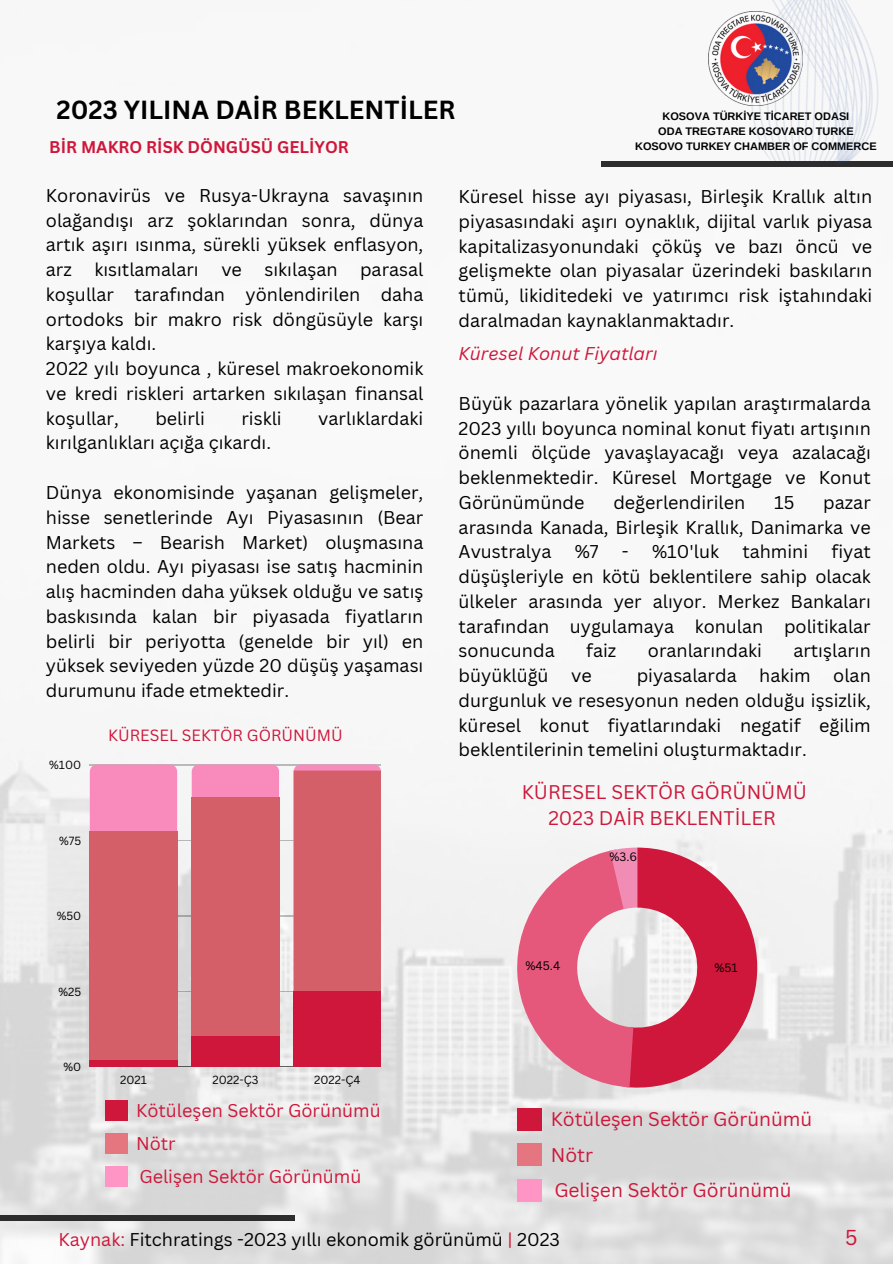
<style>
.page{position:relative;width:893px;height:1264px;background:#fff}
.page>*{position:absolute;margin:0;border:0;box-sizing:border-box;transform-origin:0 0}
.t1{font:700 25.5px "Canva Sans";color:#000}
.t2{font:21px "Canva Sans";color:#ce173a}
.t3{font:19.2px "Canva Sans";color:#ce173a}
.t4{font:18px/24.8px "Canva Sans";color:#000;text-align:justify}
.t5{font:18px "Canva Sans";color:#ce173a}
.t6{font:italic 18px "Canva Sans";color:#ce173a}
.t7{font:700 16.5px "Canva Sans";color:#ce173a}
.t8{font:15.75px "Canva Sans";color:#ce173a}
.t9{font:12px "Canva Sans";color:#000}
.t10{font:11.85px "Canva Sans";color:#000}
.t11{font:11.55px "Canva Sans";color:#000}
.t12{font:700 10.95px "Arimo";color:#000}
.s1{color:#ce173a}
</style>
<div class="page">
<img style="left:0;top:759px;width:892px;height:504px">
<div style="left:0;top:1214px;width:295px;height:6px;background:#2d2d2d"></div>
<hr style="left:90px;top:764px;width:291px;height:1px;background:#000">
<hr style="left:90px;top:840px;width:291px;height:1px;background:#000">
<hr style="left:90px;top:915px;width:291px;height:1px;background:#000">
<hr style="left:90px;top:991px;width:291px;height:1px;background:#000">
<hr style="left:90px;top:1066px;width:291px;height:1px;background:#000">
<div style="left:90px;top:764px;width:87px;height:67px;background:#f88bbc"></div>
<div style="left:192px;top:764px;width:87px;height:33px;background:#f88bbc"></div>
<div style="left:90px;top:831px;width:87px;height:235px;background:#d45f69"></div>
<div style="left:192px;top:797px;width:87px;height:269px;background:#d45f69"></div>
<svg style="left:293px;top:764px;width:88px;height:227px;background:#d5636e"></svg>
<div style="left:90px;top:1060px;width:87px;height:6px;background:#ce173a"></div>
<div style="left:192px;top:1036px;width:87px;height:30px;background:#ce173a"></div>
<div style="left:293px;top:991px;width:88px;height:75px;background:#ce173a"></div>
<div style="left:104px;top:1099px;width:23px;height:21px;background:#ce173a"></div>
<div style="left:104px;top:1166px;width:23px;height:21px;background:#ff95c5"></div>
<div style="left:104px;top:1132px;width:23px;height:21px;background:#e57680"></div>
<svg style="left:517px;top:847px;width:240px;height:240px"></svg>
<div style="left:517px;top:1108px;width:24px;height:22px;background:#ce173a"></div>
<div style="left:517px;top:1179px;width:24px;height:22px;background:#ff95c5"></div>
<div style="left:517px;top:1143px;width:24px;height:22px;background:#e57680"></div>
<img style="left:601px;top:0;width:291px;height:167px">
<p class="t1" style="left:57px;top:92px;width:400px">2023 YILINA DAİR BEKLENTİLER</p>
<p class="t12" style="left:662px;top:110px;width:188px">KOSOVA TÜRKİYE TİCARET ODASI</p>
<p class="t12" style="left:658px;top:125px;width:197px">ODA TREGTARE KOSOVARO TURKE</p>
<p class="t12" style="left:635px;top:140px;width:243px">KOSOVO TURKEY CHAMBER OF COMMERCE</p>
<p class="t4" style="left:458px;top:184px;width:415px">Küresel hisse ayı piyasası, Birleşik Krallık altın piyasasındaki aşırı oynaklık, dijital varlık piyasa kapitalizasyonundaki çöküş ve bazı öncü ve gelişmekte olan piyasalar üzerindeki baskıların tümü, likiditedeki ve yatırımcı risk iştahındaki daralmadan kaynaklanmaktadır.</p>
<p class="t6" style="left:458px;top:341px;width:200px">Küresel Konut Fiyatları</p>
<p class="t4" style="left:458px;top:390px;width:413px">Büyük pazarlara yönelik yapılan araştırmalarda 2023 yıllı boyunca nominal konut fiyatı artışının önemli ölçüde yavaşlayacağı veya azalacağı beklenmektedir. Küresel Mortgage ve Konut Görünümünde</p>
<p class="t7" style="left:49px;top:135px;width:301px">BİR MAKRO RİSK DÖNGÜSÜ GELİYOR</p>
<p class="t4" style="left:46px;top:182px;width:379px">Koronavirüs ve Rusya-Ukrayna savaşının olağandışı arz şoklarından sonra, dünya artık aşırı ısınma, sürekli yüksek enflasyon, arz kısıtlamaları</p>
<p class="t4" style="left:46px;top:257px;width:379px;text-indent:314px">parasal koşullar tarafından yönlendirilen daha ortodoks bir makro risk döngüsüyle karşı karşıya kaldı.</p>
<p class="t4" style="left:46px;top:356px;width:379px">2022 yılı boyunca , küresel makroekonomik ve kredi riskleri artarken sıkılaşan finansal koşullar,</p>
<p class="t4" style="left:221px;top:257px;width:22px">ve</p>
<p class="t4" style="left:264px;top:257px;width:75px">sıkılaşan</p>
<p class="t4" style="left:155px;top:405px;width:51px">belirli</p>
<p class="t4" style="left:241px;top:405px;width:42px">riskli</p>
<p class="t4" style="left:318px;top:405px;width:107px">varlıklardaki</p>
<p class="t4" style="left:46px;top:430px;width:227px">kırılganlıkları açığa çıkardı.</p>
<p class="t4" style="left:46px;top:479px;width:379px">Dünya ekonomisinde yaşanan gelişmeler, hisse senetlerinde Ayı Piyasasının (Bear Markets – Bearish Market) oluşmasına neden oldu. Ayı piyasası ise satış hacminin alış hacminden daha yüksek olduğu ve satış baskısında kalan bir piyasada fiyatların belirli bir periyotta (genelde bir yıl) en yüksek seviyeden yüzde 20 düşüş yaşaması durumunu ifade etmektedir.</p>
<p class="t4" style="left:613px;top:489px;width:133px">değerlendirilen</p>
<p class="t4" style="left:774px;top:489px;width:22px">15</p>
<p class="t4" style="left:458px;top:489px;width:413px;text-indent:364px">pazar arasında Kanada, Birleşik Krallık, Danimarka ve Avustralya</p>
<p class="t4" style="left:458px;top:539px;width:413px;text-indent:373px">fiyat düşüşleriyle en kötü beklentilere sahip olacak ülkeler arasında yer alıyor. Merkez Bankaları tarafından uygulamaya konulan politikalar sonucunda</p>
<p class="t4" style="left:574px;top:539px;width:26px">%7</p>
<p class="t4" style="left:622px;top:539px;width:99px">- %10'luk</p>
<p class="t4" style="left:742px;top:539px;width:67px">tahmini</p>
<p class="t4" style="left:586px;top:638px;width:32px">faiz</p>
<p class="t4" style="left:647px;top:638px;width:115px">oranlarındaki</p>
<p class="t4" style="left:793px;top:638px;width:79px">artışların</p>
<p class="t4" style="left:458px;top:662px;width:413px;text-indent:178px">piyasalarda hakim olan durgunluk ve resesyonun neden olduğu işsizlik, küresel konut fiyatlarındaki negatif eğilim beklentilerinin temelini oluşturmaktadır.</p>
<p class="t4" style="left:458px;top:662px;width:91px">büyüklüğü</p>
<p class="t4" style="left:571px;top:662px;width:22px">ve</p>
<p class="t8" style="left:108px;top:724px;width:236px">KÜRESEL SEKTÖR GÖRÜNÜMÜ</p>
<p class="t11" style="left:49px;top:756px;width:33px">%100</p>
<p class="t11" style="left:59px;top:832px;width:24px">%75</p>
<p class="t11" style="left:57px;top:907px;width:26px">%50</p>
<p class="t11" style="left:58px;top:983px;width:24px">%25</p>
<p class="t11" style="left:63px;top:1058px;width:19px">%0</p>
<p class="t11" style="left:120px;top:1071px;width:28px">2021</p>
<p class="t11" style="left:212px;top:1071px;width:47px">2022-Ç3</p>
<p class="t11" style="left:314px;top:1071px;width:48px">2022-Ç4</p>
<p class="t5" style="left:136px;top:1097px;width:246px">Kötüleşen Sektör Görünümü</p>
<p class="t5" style="left:136px;top:1131px;width:41px">Nötr</p>
<p class="t5" style="left:139px;top:1164px;width:223px">Gelişen Sektör Görünümü</p>
<p class="t3" style="left:522px;top:778px;width:286px">KÜRESEL SEKTÖR GÖRÜNÜMÜ</p>
<p class="t3" style="left:548px;top:805px;width:229px">2023 DAİR BEKLENTİLER</p>
<p class="t10" style="left:609px;top:848px;width:29px">%3.6</p>
<p class="t9" style="left:525px;top:957px;width:36px">%45.4</p>
<p class="t10" style="left:714px;top:958px;width:25px">%51</p>
<p class="t3" style="left:550px;top:1105px;width:263px">Kötüleşen Sektör Görünümü</p>
<p class="t3" style="left:550px;top:1141px;width:44px">Nötr</p>
<p class="t3" style="left:554px;top:1176px;width:239px">Gelişen Sektör Görünümü</p>
<p class="t4" style="left:59px;top:1226px;width:503px"><span class="s1">Kaynak:</span> Fitchratings -2023 yıllı ekonomik görünümü <span class="s1">|</span> 2023</p>
<p class="t2" style="left:845px;top:1221px;width:14px">5</p>
</div>
